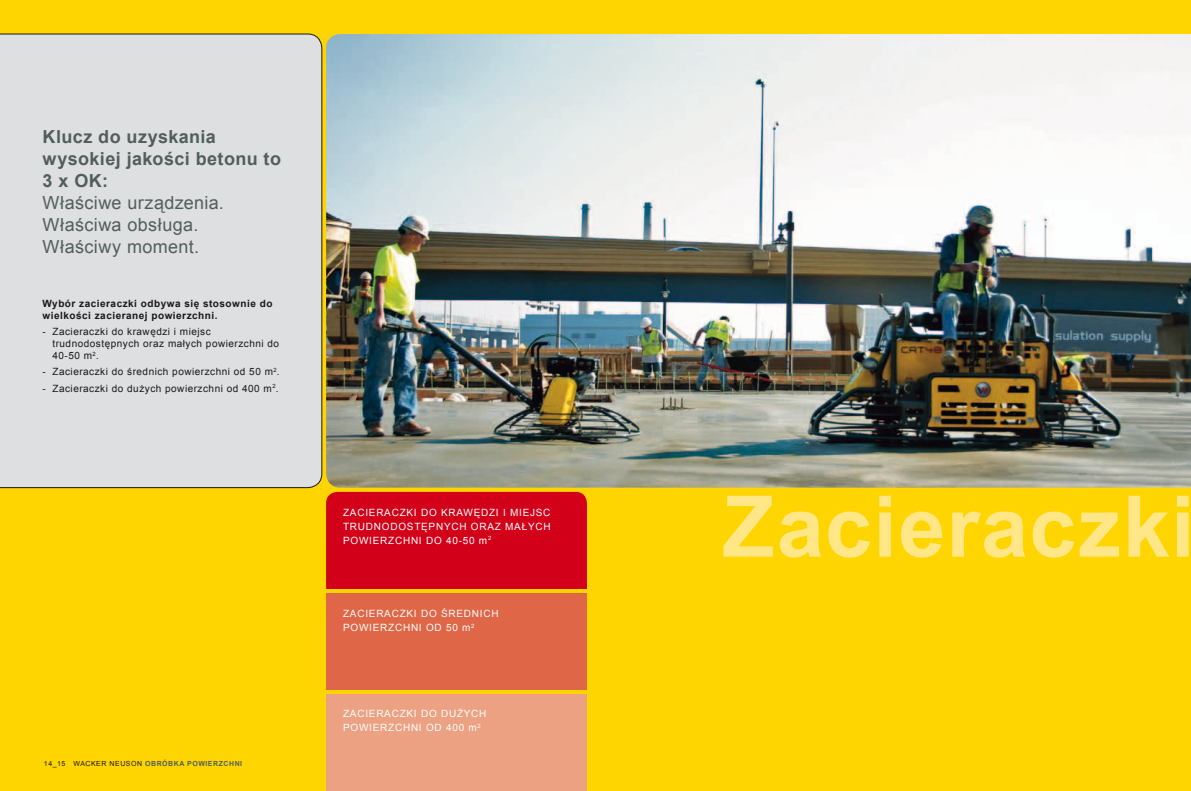
<style>
.page{position:relative;width:1191px;height:791px;background:#ffd500}
.page>*{position:absolute;margin:0;border:0;box-sizing:border-box;transform-origin:0 0}
.t1{font:700 85px "Arial";letter-spacing:.015em;color:#ffe687}
.t2{font:18px/22px "Arial";letter-spacing:.02em;color:#535e5c}
.t3{font:700 18px/22px "Arial";letter-spacing:.02em;color:#535e5c}
.t4{font:10px/12px "Arial";letter-spacing:.05em;color:#1a171c}
.t5{font:10px/14px "Arial";letter-spacing:.075em;color:#fff}
.t6{font:700 10px/12px "Arial";letter-spacing:.05em;color:#1a171c}
.t7{font:700 7px "Arial";letter-spacing:.075em;color:#535e5c}
.s1{font-weight:400;color:#1a171c}
</style>
<div class="page">
<img style="left:326px;top:34px;width:865px;height:454px">
<div style="left:0;top:34px;width:322px;height:454px;background:#dedfe0"></div>
<svg style="left:326px;top:492px;width:261px;height:299px;background:#df5b49"></svg>
<h2 class="t3" style="left:43px;top:126px;width:240px">Klucz do uzyskania wysokiej jakości betonu to<br>3 x OK:</h2>
<h2 class="t2" style="left:43px;top:192px;width:183px">Właściwe urządzenia.<br>Właściwa obsługa.<br>Właściwy moment.</h2>
<p class="t6" style="left:43px;top:298px;width:231px">Wybór zacieraczki odbywa się stosownie do wielkości zacieranej powierzchni.</p>
<p class="t4" style="left:52px;top:326px;width:228px;text-indent:-10px">- Zacieraczki do krawędzi i miejsc trudnodostępnych oraz małych powierzchni do<br>40-50 m<sup>2</sup>.</p>
<p class="t4" style="left:43px;top:366px;width:239px">- Zacieraczki do średnich powierzchni od 50 m<sup>2</sup>.</p>
<p class="t4" style="left:43px;top:382px;width:238px">- Zacieraczki do dużych powierzchni od 400 m<sup>2</sup>.</p>
<p class="t7" style="left:44px;top:759px;width:200px"><span class="s1">14_15 WACKER NEUSON</span> OBRÓBKA POWIERZCHNI</p>
<p class="t5" style="left:343px;top:505px;width:209px;text-align:justify">ZACIERACZKI DO KRAWĘDZI I MIEJSC TRUDNODOSTĘPNYCH ORAZ MAŁYCH POWIERZCHNI DO 40-50 m<sup>2</sup></p>
<p class="t5" style="left:343px;top:607px;width:157px">ZACIERACZKI DO ŚREDNICH<br>POWIERZCHNI OD 50 m<sup>2</sup></p>
<p class="t5" style="left:343px;top:707px;width:145px">ZACIERACZKI DO DUŻYCH<br>POWIERZCHNI OD 400 m<sup>2</sup></p>
<h1 class="t1" style="left:722px;top:471px;width:473px">Zacieraczki</h1>
</div>
